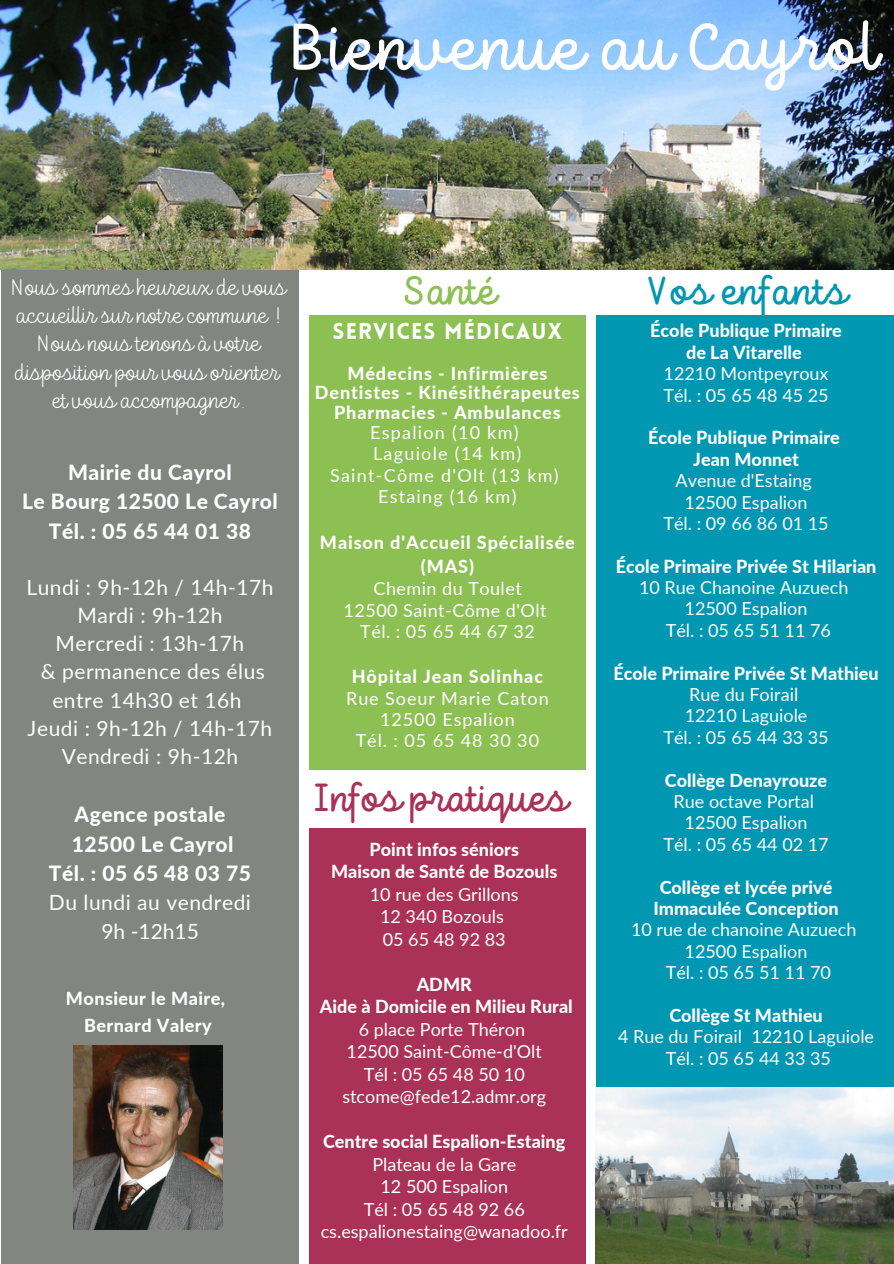
<style>
.page{position:relative;width:894px;height:1264px;background:#fff}
.page>*{position:absolute;margin:0;border:0;box-sizing:border-box;transform-origin:0 0}
.t1{font:66px "TT Milks Script";letter-spacing:.025em;color:#fff}
.t2{font:39px "TT Milks Script";color:#aa3157}
.t3{font:39px "TT Milks Script";letter-spacing:.025em;color:#0097b2}
.t4{font:39px "TT Milks Script";color:#8cc053}
.t5{font:300 22.5px/28.2px "TT Milks Script";color:#fff;text-align:center}
.t6{font:900 22.5px "Lovelo";letter-spacing:.05em;color:#fff}
.t7{font:21px/28.2px "Lato";letter-spacing:.025em;color:#fff;text-align:center}
.t8{font:800 21px/29.2px "Lato";letter-spacing:.025em;color:#fff;text-align:center}
.t9{font:18px/22.5px "Lato";color:#fff;text-align:center}
.t10{font:800 18px "Lato";color:#fff}
.t11{font:800 18px/19.2px "Lato";letter-spacing:.05em;color:#fff;text-align:center}
.t12{font:18px/21.3px "Lato";letter-spacing:.07em;color:#fff;text-align:center}
.t13{font:18px/21.3px "Lato";letter-spacing:.025em;color:#fff;text-align:center}
.t14{font:18px/21.5px "Lato";letter-spacing:.05em;color:#fff;text-align:center}
.t15{font:800 18px/27px "Lato";letter-spacing:.025em;color:#fff;text-align:center}
.s1{font-weight:200}
.s2{font-weight:400}
</style>
<div class="page">
<div style="left:1px;top:267px;width:298px;height:996px;background:#828580"></div>
<div style="left:595px;top:315px;width:298px;height:944px;background:#0097b2"></div>
<div style="left:309px;top:315px;width:276px;height:454px;background:#8cc053"></div>
<div style="left:309px;top:828px;width:276px;height:435px;background:#aa3157"></div>
<img style="left:74px;top:1045px;width:148px;height:184px">
<img style="left:0;top:0;width:893px;height:269px">
<img style="left:595px;top:1087px;width:298px;height:176px">
<p class="t1" style="left:288px;top:10px;width:586px">Bienvenue au Cayrol</p>
<p class="t5" style="left:11px;top:274px;width:275px">Nous sommes heureux de vous</p>
<p class="t4" style="left:403px;top:268px;width:92px">Santé</p>
<p class="t5" style="left:13px;top:302px;width:269px">accueillir sur notre commune !<br>Nous nous tenons à votre disposition pour vous orienter et vous accompagner <span class="s1">.</span></p>
<p class="t6" style="left:332px;top:322px;width:231px">SERVICES MÉDICAUX</p>
<p class="t11" style="left:315px;top:364px;width:266px">Médecins - Infirmières<br>Dentistes - Kinésithérapeutes<br>Pharmacies - Ambulances</p>
<p class="t12" style="left:330px;top:421px;width:230px">Espalion (10 km)<br>Laguiole (14 km)<br>Saint-Côme d'Olt (13 km)<br>Estaing (16 km)</p>
<p class="t11" style="left:320px;top:530px;width:256px;line-height:23.7px">Maison d'Accueil Spécialisée (MAS)</p>
<p class="t13" style="left:343px;top:577px;width:204px">Chemin du Toulet<br>12500 Saint-Côme d'Olt<br>Tél. : 05 65 44 67 32</p>
<p class="t11" style="left:351px;top:666px;width:193px">Hôpital Jean Solinhac</p>
<p class="t14" style="left:346px;top:686px;width:204px">Rue Soeur Marie Caton<br>12500 Espalion<br>Tél. : 05 65 48 30 30</p>
<p class="t8" style="left:22px;top:457px;width:257px">Mairie du Cayrol<br>Le Bourg 12500 Le Cayrol<br>Tél. : 05 65 44 01 38</p>
<p class="t7" style="left:26px;top:572px;width:248px">Lundi : 9h-12h / 14h-17h<br>Mardi : 9h-12h<br>Mercredi : 13h-17h<br>&amp; permanence des élus entre 14h30 et 16h<br>Jeudi : 9h-12h / 14h-17h<br>Vendredi : 9h-12h</p>
<p class="t8" style="left:49px;top:799px;width:203px">Agence postale<br>12500 Le Cayrol<br>Tél. : 05 65 48 03 75<br><span class="s2">Du lundi au vendredi<br>9h -12h15</span></p>
<p class="t15" style="left:66px;top:984px;width:161px">Monsieur le Maire,<br>Bernard Valery</p>
<p class="t2" style="left:314px;top:775px;width:253px">Infos pratiques</p>
<p class="t10" style="left:369px;top:838px;width:151px">Point infos séniors</p>
<p class="t10" style="left:331px;top:860px;width:228px">Maison de Santé de Bozouls</p>
<p class="t9" style="left:370px;top:882px;width:150px">10 rue des Grillons</p>
<p class="t9" style="left:380px;top:905px;width:125px">12 340 Bozouls</p>
<p class="t9" style="left:382px;top:927px;width:124px">05 65 48 92 83</p>
<p class="t10" style="left:416px;top:973px;width:57px">ADMR</p>
<h2 class="t10" style="left:320px;top:995px;width:254px">Aide à Domicile en Milieu Rural</h2>
<p class="t9" style="left:359px;top:1017px;width:168px">6 place Porte Théron</p>
<p class="t9" style="left:346px;top:1040px;width:197px">12500 Saint-Côme-d'Olt</p>
<p class="t9" style="left:342px;top:1062px;width:205px">Tél : 05 65 48 50 10 stcome@fede12.admr.org</p>
<p class="t10" style="left:323px;top:1130px;width:244px">Centre social Espalion-Estaing</p>
<p class="t9" style="left:372px;top:1152px;width:145px">Plateau de la Gare</p>
<p class="t9" style="left:380px;top:1175px;width:129px">12 500 Espalion</p>
<p class="t9" style="left:363px;top:1197px;width:162px">Tél : 05 65 48 92 66</p>
<p class="t9" style="left:320px;top:1220px;width:248px">cs.espalionestaing@wanadoo.fr</p>
<p class="t3" style="left:647px;top:268px;width:199px">Vos enfants</p>
<p class="t10" style="left:650px;top:320px;width:193px">École Publique Primaire</p>
<h1 class="t10" style="left:686px;top:341px;width:117px">de La Vitarelle</h1>
<h4 class="t9" style="left:663px;top:362px;width:166px">12210 Montpeyroux</h4>
<h3 class="t9" style="left:663px;top:383px;width:167px">Tél. : 05 65 48 45 25</h3>
<h4 class="t10" style="left:648px;top:426px;width:193px">École Publique Primaire</h4>
<h4 class="t10" style="left:693px;top:448px;width:107px">Jean Monnet</h4>
<h5 class="t9" style="left:675px;top:469px;width:138px">Avenue d'Estaing</h5>
<p class="t9" style="left:684px;top:490px;width:124px">12500 Espalion</p>
<h2 class="t9" style="left:663px;top:511px;width:167px">Tél. : 09 66 86 01 15</h2>
<h2 class="t10" style="left:615px;top:555px;width:262px">École Primaire Privée St Hilarian</h2>
<p class="t9" style="left:639px;top:576px;width:211px">10 Rue Chanoine Auzuech</p>
<p class="t9" style="left:684px;top:597px;width:124px">12500 Espalion</p>
<p class="t9" style="left:665px;top:618px;width:167px">Tél. : 05 65 51 11 76</p>
<p class="t10" style="left:613px;top:662px;width:267px">École Primaire Privée St Mathieu</p>
<p class="t9" style="left:689px;top:682px;width:110px">Rue du Foirail</p>
<p class="t9" style="left:684px;top:704px;width:124px">12210 Laguiole</p>
<p class="t9" style="left:663px;top:725px;width:167px">Tél. : 05 65 44 33 35</p>
<p class="t10" style="left:664px;top:768px;width:164px">Collège Denayrouze</p>
<p class="t9" style="left:673px;top:789px;width:142px">Rue octave Portal</p>
<p class="t9" style="left:684px;top:811px;width:124px">12500 Espalion</p>
<p class="t9" style="left:663px;top:832px;width:167px">Tél. : 05 65 44 02 17</p>
<p class="t10" style="left:659px;top:875px;width:174px">Collège et lycée privé</p>
<p class="t10" style="left:653px;top:897px;width:187px">Immaculée Conception</p>
<p class="t9" style="left:631px;top:918px;width:227px">10 rue de chanoine Auzuech</p>
<p class="t9" style="left:684px;top:939px;width:124px">12500 Espalion</p>
<p class="t9" style="left:665px;top:960px;width:167px">Tél. : 05 65 51 11 70</p>
<p class="t10" style="left:669px;top:1004px;width:155px">Collège St Mathieu</p>
<p class="t9" style="left:618px;top:1024px;width:257px">4 Rue du Foirail 12210 Laguiole</p>
<p class="t9" style="left:665px;top:1046px;width:167px">Tél. : 05 65 44 33 35</p>
</div>
